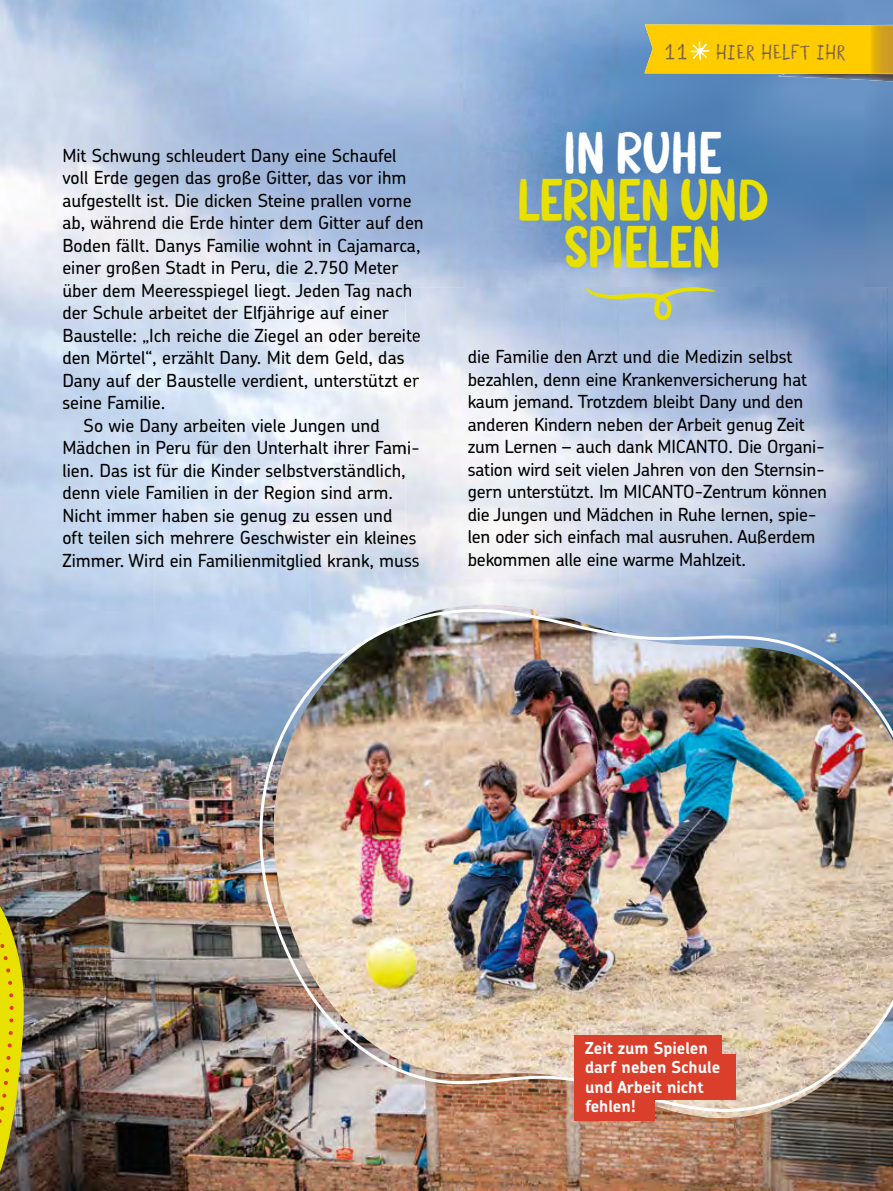
<style>
.page{position:relative;width:893px;height:1191px;background:#fff}
.page>*{position:absolute;margin:0;border:0;box-sizing:border-box;transform-origin:0 0}
.t1{font:42.3px/47px "Banana Pastry";color:#e8e100;text-align:center}
.t2{font:42.3px "Banana Pastry";letter-spacing:.01em;color:#fff}
.t3{font:500 18px/22.5px "Chevin Pro";color:#000}
.t4{font:18px "Sternsinger";color:#695556}
.t5{font:700 16.5px/19.5px "Chevin Pro";color:#fff}
</style>
<div class="page">
<img style="left:0;top:0;width:893px;height:1191px">
<img style="left:778px;top:75px;width:115px;height:6px">
<svg style="left:644px;top:24px;width:249px;height:51px"></svg>
<img style="left:870px;top:25px;width:23px;height:49px">
<img style="left:683px;top:35px;width:31px;height:34px">
<img style="left:0;top:0;width:619px;height:153px">
<img style="left:0;top:153px;width:464px;height:153px">
<img style="left:464px;top:153px;width:155px;height:135px">
<img style="left:0;top:306px;width:309px;height:459px">
<img style="left:309px;top:306px;width:97px;height:204px">
<img style="left:309px;top:510px;width:97px;height:94px">
<img style="left:64px;top:283px;width:348px;height:17px">
<img style="left:64px;top:328px;width:342px;height:17px">
<img style="left:63px;top:351px;width:342px;height:16px">
<img style="left:64px;top:373px;width:342px;height:17px">
<img style="left:64px;top:441px;width:342px;height:13px">
<img style="left:64px;top:463px;width:342px;height:16px">
<img style="left:63px;top:531px;width:343px;height:13px">
<img style="left:63px;top:553px;width:343px;height:17px">
<img style="left:406px;top:288px;width:481px;height:316px">
<svg style="left:406px;top:288px;width:6px;height:12px"></svg>
<img style="left:406px;top:328px;width:15px;height:17px">
<img style="left:406px;top:373px;width:13px;height:17px">
<svg style="left:406px;top:441px;width:13px;height:13px"></svg>
<svg style="left:406px;top:463px;width:1px;height:16px"></svg>
<svg style="left:406px;top:531px;width:10px;height:13px"></svg>
<img style="left:406px;top:553px;width:13px;height:17px">
<img style="left:256px;top:608px;width:637px;height:504px">
<div style="left:574px;top:1035px;width:148px;height:25px;background:#da3f2c"></div>
<div style="left:574px;top:1054px;width:162px;height:25px;background:#da3f2c"></div>
<div style="left:574px;top:1074px;width:162px;height:26px;background:#da3f2c"></div>
<div style="left:574px;top:1095px;width:81px;height:25px;background:#da3f2c"></div>
<svg style="left:585px;top:287px;width:131px;height:34px"></svg>
<img style="left:0;top:828px;width:28px;height:363px">
<p class="t3" style="left:62px;top:143px;width:336px">Mit Schwung schleudert Dany eine Schaufel</p>
<p class="t3" style="left:62px;top:166px;width:346px">voll Erde gegen das große Gitter, das vor ihm</p>
<p class="t3" style="left:62px;top:188px;width:351px">aufgestellt ist. Die dicken Steine prallen vorne</p>
<p class="t3" style="left:62px;top:211px;width:363px">ab, während die Erde hinter dem Gitter auf den</p>
<p class="t3" style="left:62px;top:233px;width:360px">Boden fällt. Danys Familie wohnt in Cajamarca,</p>
<p class="t3" style="left:62px;top:256px;width:338px">einer großen Stadt in Peru, die 2.750 Meter</p>
<p class="t3" style="left:62px;top:278px;width:351px">über dem Meeresspiegel liegt. Jeden Tag nach</p>
<p class="t3" style="left:62px;top:301px;width:328px">der Schule arbeitet der Elfjährige auf einer</p>
<p class="t3" style="left:62px;top:323px;width:360px">Baustelle: „Ich reiche die Ziegel an oder bereite</p>
<p class="t3" style="left:62px;top:346px;width:344px">den Mörtel“, erzählt Dany. Mit dem Geld, das</p>
<p class="t3" style="left:62px;top:368px;width:358px">Dany auf der Baustelle verdient, unterstützt er</p>
<p class="t3" style="left:62px;top:391px;width:105px">seine Familie.</p>
<p class="t3" style="left:84px;top:413px;width:298px">So wie Dany arbeiten viele Jungen und</p>
<p class="t3" style="left:62px;top:436px;width:359px">Mädchen in Peru für den Unterhalt ihrer Fami-</p>
<p class="t3" style="left:62px;top:458px;width:345px">lien. Das ist für die Kinder selbstverständlich,</p>
<p class="t3" style="left:62px;top:481px;width:332px">denn viele Familien in der Region sind arm.</p>
<p class="t3" style="left:62px;top:503px;width:332px">Nicht immer haben sie genug zu essen und</p>
<p class="t3" style="left:62px;top:526px;width:356px">oft teilen sich mehrere Geschwister ein kleines</p>
<p class="t3" style="left:62px;top:548px;width:359px">Zimmer. Wird ein Familienmitglied krank, muss</p>
<p class="t4" style="left:664px;top:39px;width:25px">11</p>
<p class="t4" style="left:716px;top:39px;width:132px">HIER HELFT IHR</p>
<h1 class="t2" style="left:564px;top:121px;width:159px">IN RUHE</h1>
<h1 class="t1" style="left:518px;top:175px;width:252px">LERNEN UND<br>SPIELEN</h1>
<p class="t3" style="left:468px;top:345px;width:361px">die Familie den Arzt und die Medizin selbst bezahlen, denn eine Krankenversicherung hat kaum jemand. Trotzdem bleibt Dany und den anderen Kindern neben der Arbeit genug Zeit zum Lernen – auch dank MICANTO. Die Organi&shy;sation wird seit vielen Jahren von den Sternsin&shy;gern unterstützt. Im MICANTO-Zentrum können die Jungen und Mädchen in Ruhe lernen, spie&shy;len oder sich einfach mal ausruhen. Außerdem bekommen alle eine warme Mahlzeit.</p>
<p class="t5" style="left:585px;top:1038px;width:137px">Zeit zum Spielen darf neben Schule und Arbeit nicht fehlen!</p>
</div>
